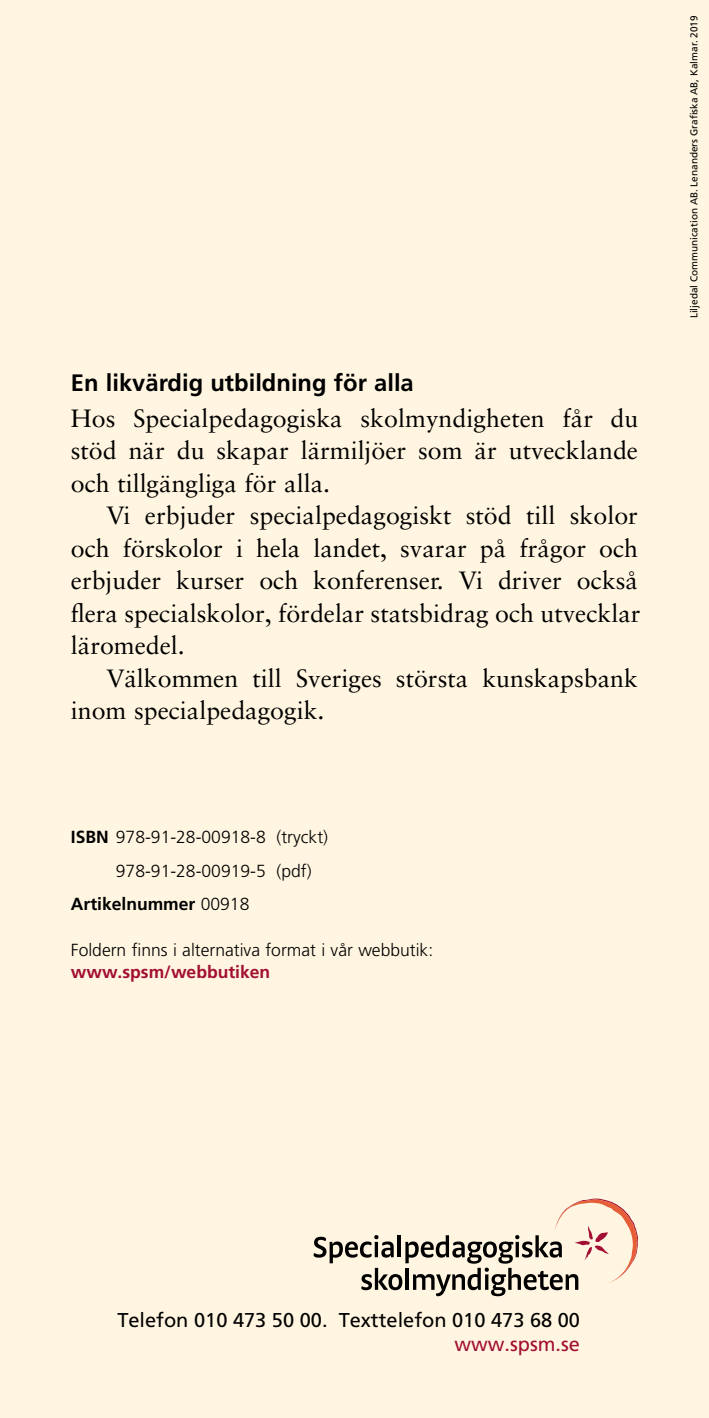
<style>
.page{position:relative;width:709px;height:1418px;background:#fff}
.page>*{position:absolute;margin:0;border:0;box-sizing:border-box;transform-origin:0 0}
.t1{font:25px/32.5px "Sabon";color:#000;text-align:justify}
.t2{font:700 23.75px "Frutiger LT Std";color:#000}
.t3{font:20px "Frutiger";color:#000}
.t4{font:20px "Frutiger";color:#a20f33}
.t5{font:300 17.5px/33.8px "Frutiger";color:#000}
.t6{font:700 17.5px "Frutiger";color:#a20f33}
.t7{font:700 17.5px "Frutiger LT Std";color:#000}
.t8{font:10px "Frutiger";color:#000}
.s1{font-family:"Frutiger LT Std";font-weight:700}
.s2{font-family:"Frutiger";font-weight:300}
</style>
<div class="page">
<div style="left:0;top:0;width:709px;height:1417px;background:#fff5e0"></div>
<svg style="left:313px;top:1198px;width:325px;height:98px"></svg>
<p class="t2" style="left:71px;top:368px;width:344px">En likvärdig utbildning för alla</p>
<p class="t1" style="left:71px;top:401px;width:569px">Hos Specialpedagogiska skolmyndigheten får du stöd när du skapar lärmiljöer som är utvecklande och tillgängliga för alla.</p>
<p class="t1" style="left:71px;top:499px;width:571px;text-indent:35px">Vi erbjuder specialpedagogiskt stöd till skolor och förskolor i hela landet, svarar på frågor och erbjuder kurser och konferenser. Vi driver också flera specialskolor, fördelar statsbidrag och utvecklar läromedel.</p>
<p class="t1" style="left:71px;top:661px;width:568px;text-indent:35px">Välkommen till Sveriges största kunskapsbank inom specialpedagogik.</p>
<p class="t5" style="left:116px;top:820px;width:214px;text-indent:-45px"><span class="s1">ISBN</span> 978-91-28-00918-8 (tryckt)<br>978-91-28-00919-5 (pdf)</p>
<p class="t7" style="left:71px;top:893px;width:180px">Artikelnummer <span class="s2">00918</span></p>
<p class="t5" style="left:71px;top:932px;width:364px">Foldern finns i alternativa format i vår webbutik:</p>
<p class="t6" style="left:71px;top:961px;width:201px">www.spsm/webbutiken</p>
<p class="t8" style="left:688px;top:318px;width:304px;rotate:-90deg">Liljedal Communication AB. Lenanders Grafiska AB, Kalmar. 2019</p>
<p class="t3" style="left:117px;top:1308px;width:464px">Telefon 010 473 50 00. Texttelefon 010 473 68 00</p>
<p class="t4" style="left:454px;top:1331px;width:127px">www.spsm.se</p>
</div>
